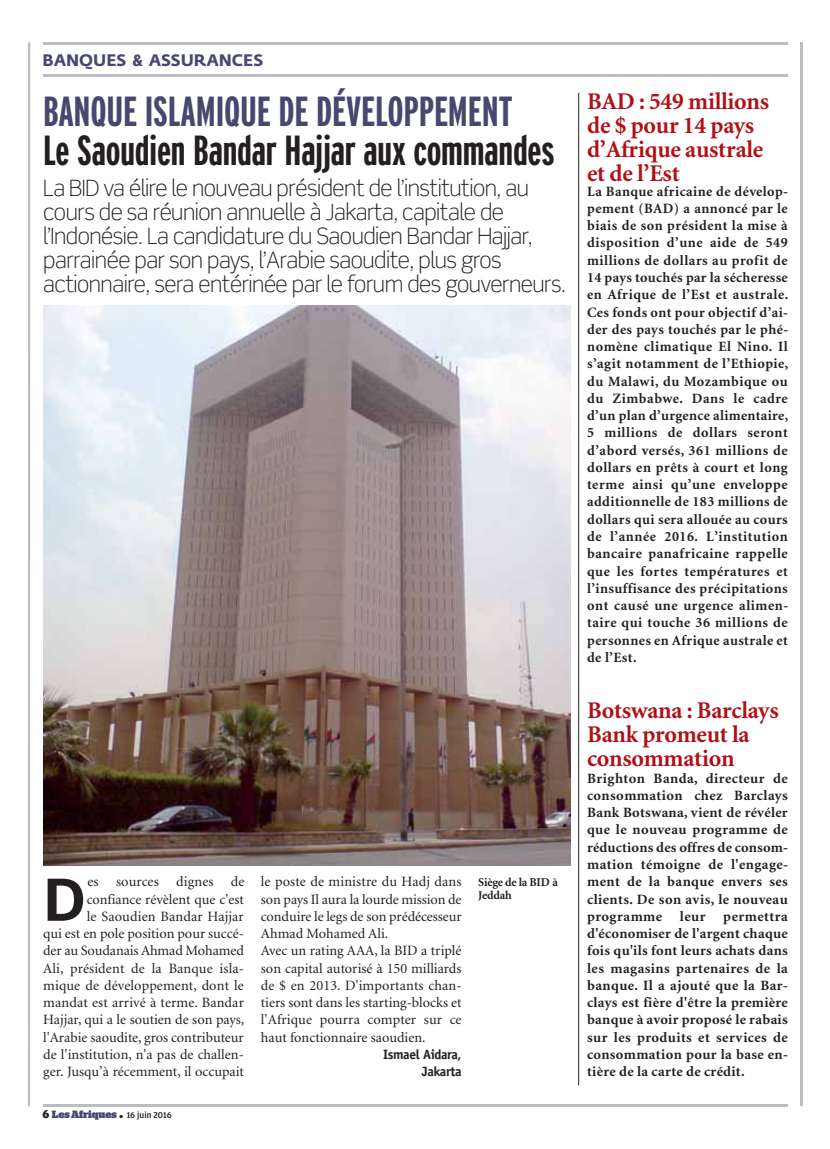
<style>
.page{position:relative;width:830px;height:1149px;background:#fff}
.page>*{position:absolute;margin:0;border:0;box-sizing:border-box;transform-origin:0 0}
.t1{font:62.85px "Priva Four Pro";color:#231f20}
.t2{font:700 extra-condensed 42px "Interstate";letter-spacing:-.005em;color:#231f20}
.t3{font:700 extra-condensed 42px "Interstate";letter-spacing:-.005em;color:#474770}
.t4{font:700 24px/24px "Minion";letter-spacing:-.01em;color:#b01016}
.t5{font:300 22.5px/24px "Scene";letter-spacing:-.02em;color:#231f20}
.t6{font:700 16.5px "Fedra Sans";color:#474770}
.t7{font:700 14.25px/17.2px "Minion";letter-spacing:.03em;color:#231f20;text-align:justify}
.t8{font:14.25px/17.2px "Minion";color:#231f20;text-align:right}
.t9{font:700 13.5px/17.2px "Officina Sans";letter-spacing:-.03em;color:#231f20;text-align:right}
.t10{font:700 12px/12.9px "Minion";letter-spacing:-.015em;color:#231f20}
.t11{font:900 10.5px "Stag";color:#474770}
.s1{font-family:"Amplitude"}
.s2{font-family:"Amplitude";font-size:12px;color:#231f20}
.s3{font-size:15px;color:#231f20}
.s4{font-family:"Amplitude";font-weight:500;font-size:9px;color:#231f20}
</style>
<div class="page">
<hr style="left:43px;top:1103px;width:744px;height:2px;background:#bbbdc0">
<hr style="left:28px;top:42px;width:2px;height:1063px;background:#bbbdc0">
<hr style="left:800px;top:42px;width:2px;height:1063px;background:#bbbdc0">
<hr style="left:578px;top:93px;width:1px;height:991px;background:#231f20">
<img style="left:43px;top:305px;width:527px;height:560px">
<hr style="left:43px;top:42px;width:744px;height:3px;background:#bbbdc0">
<hr style="left:43px;top:75px;width:744px;height:2px;background:#bbbdc0">
<p class="t6" style="left:43px;top:54px;width:222px">BANQUES <span class="s1">&amp;</span> ASSURANCES</p>
<h2 class="t3" style="left:43px;top:96px;width:470px">BANQUE ISLAMIQUE DE DÉVELOPPEMENT</h2>
<h2 class="t2" style="left:43px;top:135px;width:513px">Le Saoudien Bandar Hajjar aux commandes</h2>
<p class="t5" style="left:43px;top:177px;width:524px">La BID va élire le nouveau président de l’institution, au cours de sa réunion annuelle à Jakarta, capitale de l’Indonésie. La candidature du Saoudien Bandar Hajjar, parrainée par son pays, l’Arabie saoudite, plus gros actionnaire, sera entérinée par le forum des gouverneurs.</p>
<p class="t8" style="left:43px;top:874px;width:203px">es sources dignes de confiance révèlent que c'est<br>le Saoudien Bandar Hajjar<br>qui est en pole position pour succé&shy;der au Soudanais Ahmad Mohamed<br>Ali, président de la Banque isla&shy;mique de développement, dont le mandat est arrivé à terme. Bandar<br>Hajjar, qui a le soutien de son pays, l'Arabie saoudite, gros contributeur de l'institution, n'a pas de challen&shy;ger. Jusqu’à récemment, il occupait</p>
<p class="t8" style="left:261px;top:874px;width:202px;text-align:left">le poste de ministre du Hadj dans son pays Il aura la lourde mission de conduire le legs de son prédécesseur<br>Ahmad Mohamed Ali.<br>Avec un rating AAA, la BID a triplé son capital autorisé à 150 milliards de $ en 2013. D'importants chan&shy;tiers sont dans les starting-blocks et l'Afrique pourra compter sur ce haut fonctionnaire saoudien.</p>
<h1 class="t1" style="left:43px;top:862px;width:44px">D</h1>
<p class="t9" style="left:383px;top:1046px;width:80px">Ismael Aidara,<br>Jakarta</p>
<p class="t11" style="left:43px;top:1110px;width:131px"><span class="s2">6</span> Les Afriques <span class="s3">.</span> <span class="s4">16 juin 2016</span></p>
<p class="t10" style="left:478px;top:876px;width:81px">Siège de la BID à<br>Jeddah</p>
<h3 class="t4" style="left:587px;top:91px;width:183px">BAD : 549 millions de $ pour 14 pays d’Afrique australe et de l’Est</h3>
<p class="t7" style="left:587px;top:184px;width:202px">La Banque africaine de dévelop&shy;pement (BAD) a annoncé par le biais de son président la mise à disposition d’une aide de 549 millions de dollars au profit de 14 pays touchés par la sécheresse en Afrique de l’Est et australe.<br>Ces fonds ont pour objectif d’ai&shy;der des pays touchés par le phé&shy;nomène climatique El Nino. Il s’agit notamment de l’Ethiopie, du Malawi, du Mozambique ou du Zimbabwe. Dans le cadre d’un plan d’urgence alimentaire, 5 millions de dollars seront d’abord versés, 361 millions de dollars en prêts à court et long terme ainsi qu’une enveloppe additionnelle de 183 millions de dollars qui sera allouée au cours de l’année 2016. L’institution bancaire panafricaine rappelle que les fortes températures et l’insuffisance des précipitations ont causé une urgence alimen&shy;taire qui touche 36 millions de personnes en Afrique australe et de l’Est.</p>
<h3 class="t4" style="left:587px;top:699px;width:193px">Botswana : Barclays<br>Bank promeut la consommation</h3>
<p class="t7" style="left:587px;top:770px;width:202px">Brighton Banda, directeur de consommation chez Barclays Bank Botswana, vient de révéler que le nouveau programme de réductions des offres de consom&shy;mation témoigne de l'engage&shy;ment de la banque envers ses clients. De son avis, le nouveau programme leur permettra d'économiser de l'argent chaque fois qu'ils font leurs achats dans les magasins partenaires de la banque. Il a ajouté que la Bar&shy;clays est fière d'être la première banque à avoir proposé le rabais sur les produits et services de consommation pour la base en&shy;tière de la carte de crédit.</p>
</div>
